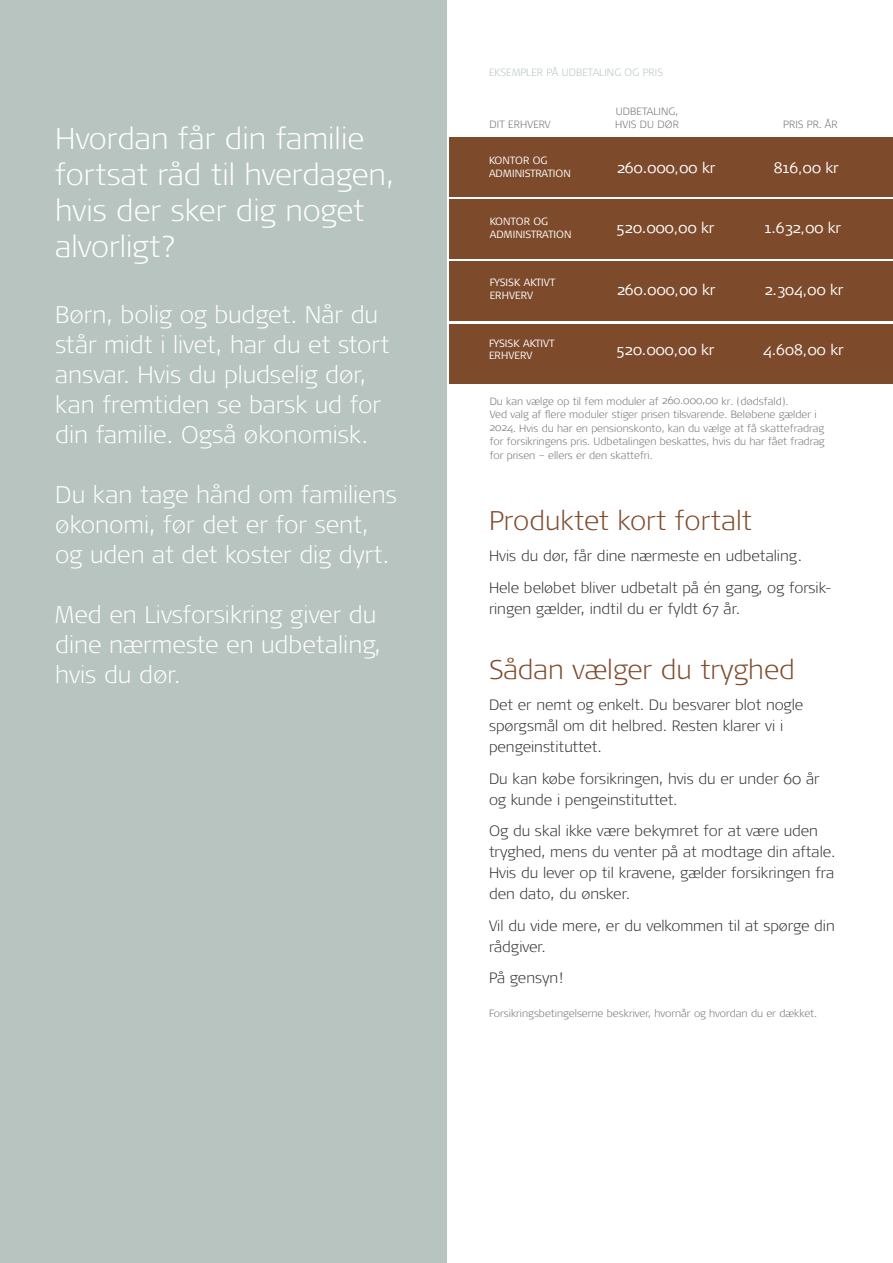
<style>
.page{position:relative;width:893px;height:1263px;background:#fff}
.page>*{position:absolute;margin:0;border:0;box-sizing:border-box;transform-origin:0 0}
.Intro_overskrift{font:300 expanded 30px/36px "Signa OT";color:#fff}
.Indhold_overskrift_brun{font:300 expanded 27px "Signa OT";color:#7e4b2c}
.Intro_brød{font:300 expanded 24px/30px "Signa OT";color:#fff}
.Indhold_brød_sort{font:300 expanded 15px/21px "Signa OT";color:#323031}
.Tabel_hvid_tal{font:300 15px "Signa Normal";color:#fff}
.Tabel_grå_brød{font:300 expanded 10.5px/13.5px "Signa OT";color:#707171}
.Tabel_hvid_gruppenavn{font:300 10.5px "Signa Normal";color:#fff}
.Tabel_grå_overskrift{font:300 expanded 10.5px "Signa OT";letter-spacing:.01em;color:#707171}
.Tabel_grøn_overskrift{font:300 expanded 10.5px "Signa OT";letter-spacing:.01em;color:#b8c4c0}
</style>
<div class="page">
<div style="left:0;top:0;width:446px;height:1263px;background:#b8c4c0"></div>
<div style="left:449px;top:137px;width:444px;height:60px;background:#7d4b2c"></div>
<div style="left:449px;top:200px;width:444px;height:59px;background:#7d4b2c"></div>
<div style="left:449px;top:262px;width:444px;height:59px;background:#7d4b2c"></div>
<div style="left:449px;top:324px;width:444px;height:59px;background:#7d4b2c"></div>
<p class="Intro_overskrift" style="left:55px;top:121px;width:340px">Hvordan får din familie fortsat råd til hverdagen, hvis der sker dig noget alvorligt?</p>
<p class="Intro_brød" style="left:55px;top:300px;width:336px">Børn, bolig og budget. Når du står midt i livet, har du et stort ansvar. Hvis du pludselig dør, kan fremtiden se barsk ud for din familie. Også økonomisk.</p>
<p class="Intro_brød" style="left:55px;top:480px;width:343px">Du kan tage hånd om familiens økonomi, før det er for sent, og uden at det koster dig dyrt.</p>
<p class="Intro_brød" style="left:55px;top:600px;width:327px">Med en Livsforsikring giver du dine nærmeste en udbetaling, hvis du dør.</p>
<p class="Tabel_grøn_overskrift" style="left:489px;top:66px;width:175px">EKSEMPLER PÅ UDBETALING OG PRIS</p>
<p class="Tabel_grå_overskrift" style="left:616px;top:105px;width:64px">UDBETALING,</p>
<p class="Tabel_grå_overskrift" style="left:615px;top:118px;width:65px">HVIS DU DØR</p>
<p class="Tabel_grå_overskrift" style="left:783px;top:118px;width:56px">PRIS PR. ÅR</p>
<p class="Tabel_grå_overskrift" style="left:490px;top:118px;width:63px">DIT ERHVERV</p>
<p class="Tabel_hvid_gruppenavn" style="left:489px;top:155px;width:60px">KONTOR OG</p>
<p class="Tabel_hvid_gruppenavn" style="left:489px;top:167px;width:83px">ADMINISTRATION</p>
<p class="Tabel_hvid_tal" style="left:617px;top:159px;width:100px">260.000,00 kr</p>
<p class="Tabel_hvid_tal" style="left:774px;top:159px;width:66px">816,00 kr</p>
<p class="Tabel_hvid_gruppenavn" style="left:490px;top:216px;width:60px">KONTOR OG</p>
<p class="Tabel_hvid_gruppenavn" style="left:490px;top:228px;width:83px">ADMINISTRATION</p>
<p class="Tabel_hvid_tal" style="left:617px;top:219px;width:99px">520.000,00 kr</p>
<p class="Tabel_hvid_tal" style="left:765px;top:219px;width:78px">1.632,00 kr</p>
<p class="Tabel_hvid_gruppenavn" style="left:490px;top:276px;width:67px">FYSISK AKTIVT</p>
<p class="Tabel_hvid_gruppenavn" style="left:490px;top:289px;width:45px">ERHVERV</p>
<p class="Tabel_hvid_tal" style="left:617px;top:281px;width:100px">260.000,00 kr</p>
<p class="Tabel_hvid_tal" style="left:764px;top:281px;width:80px">2.304,00 kr</p>
<p class="Tabel_hvid_gruppenavn" style="left:489px;top:337px;width:67px">FYSISK AKTIVT</p>
<p class="Tabel_hvid_gruppenavn" style="left:489px;top:350px;width:45px">ERHVERV</p>
<p class="Tabel_hvid_tal" style="left:617px;top:341px;width:99px">520.000,00 kr</p>
<p class="Tabel_hvid_tal" style="left:763px;top:341px;width:82px">4.608,00 kr</p>
<p class="Tabel_grå_brød" style="left:490px;top:394px;width:300px">Du kan vælge op til fem moduler af 260.000,00 kr. (dødsfald).</p>
<p class="Tabel_grå_brød" style="left:490px;top:408px;width:328px">Ved valg af fere moduler stiger prisen tilsvarende. Beløbene gælder i</p>
<p class="Tabel_grå_brød" style="left:490px;top:421px;width:336px">2024. Hvis du har en pensionskonto, kan du vælge at få skattefradrag for forsikringens pris. Udbetalingen beskattes, hvis du har fået fradrag</p>
<p class="Tabel_grå_brød" style="left:490px;top:448px;width:164px">for prisen – ellers er den skattefri.</p>
<p class="Indhold_overskrift_brun" style="left:489px;top:504px;width:264px">Produktet kort fortalt</p>
<p class="Indhold_brød_sort" style="left:489px;top:545px;width:314px">Hvis du dør, får dine nærmeste en udbetaling.</p>
<p class="Indhold_brød_sort" style="left:489px;top:577px;width:344px">Hele beløbet bliver udbetalt på én gang, og forsik&shy;ringen gælder, indtil du er fyldt 67 år.</p>
<p class="Indhold_overskrift_brun" style="left:489px;top:653px;width:307px">Sådan vælger du tryghed</p>
<p class="Indhold_brød_sort" style="left:489px;top:694px;width:316px">Det er nemt og enkelt. Du besvarer blot nogle spørgsmål om dit helbred. Resten klarer vi i pengeinstituttet.</p>
<p class="Indhold_brød_sort" style="left:489px;top:768px;width:332px">Du kan købe forsikringen, hvis du er under 60 år og kunde i pengeinstituttet.</p>
<p class="Indhold_brød_sort" style="left:489px;top:820px;width:330px">Og du skal ikke være bekymret for at være uden</p>
<p class="Indhold_brød_sort" style="left:489px;top:841px;width:348px">tryghed, mens du venter på at modtage din aftale.</p>
<p class="Indhold_brød_sort" style="left:489px;top:862px;width:347px">Hvis du lever op til kravene, gælder forsikringen fra</p>
<p class="Indhold_brød_sort" style="left:489px;top:883px;width:142px">den dato, du ønsker.</p>
<p class="Indhold_brød_sort" style="left:489px;top:915px;width:347px">Vil du vide mere, er du velkommen til at spørge din</p>
<p class="Indhold_brød_sort" style="left:489px;top:936px;width:58px">rådgiver.</p>
<p class="Indhold_brød_sort" style="left:489px;top:967px;width:75px">På gensyn!</p>
<p class="Tabel_grå_brød" style="left:489px;top:1006px;width:330px">Forsikringsbetingelserne beskriver, hvornår og hvordan du er dækket.</p>
</div>
